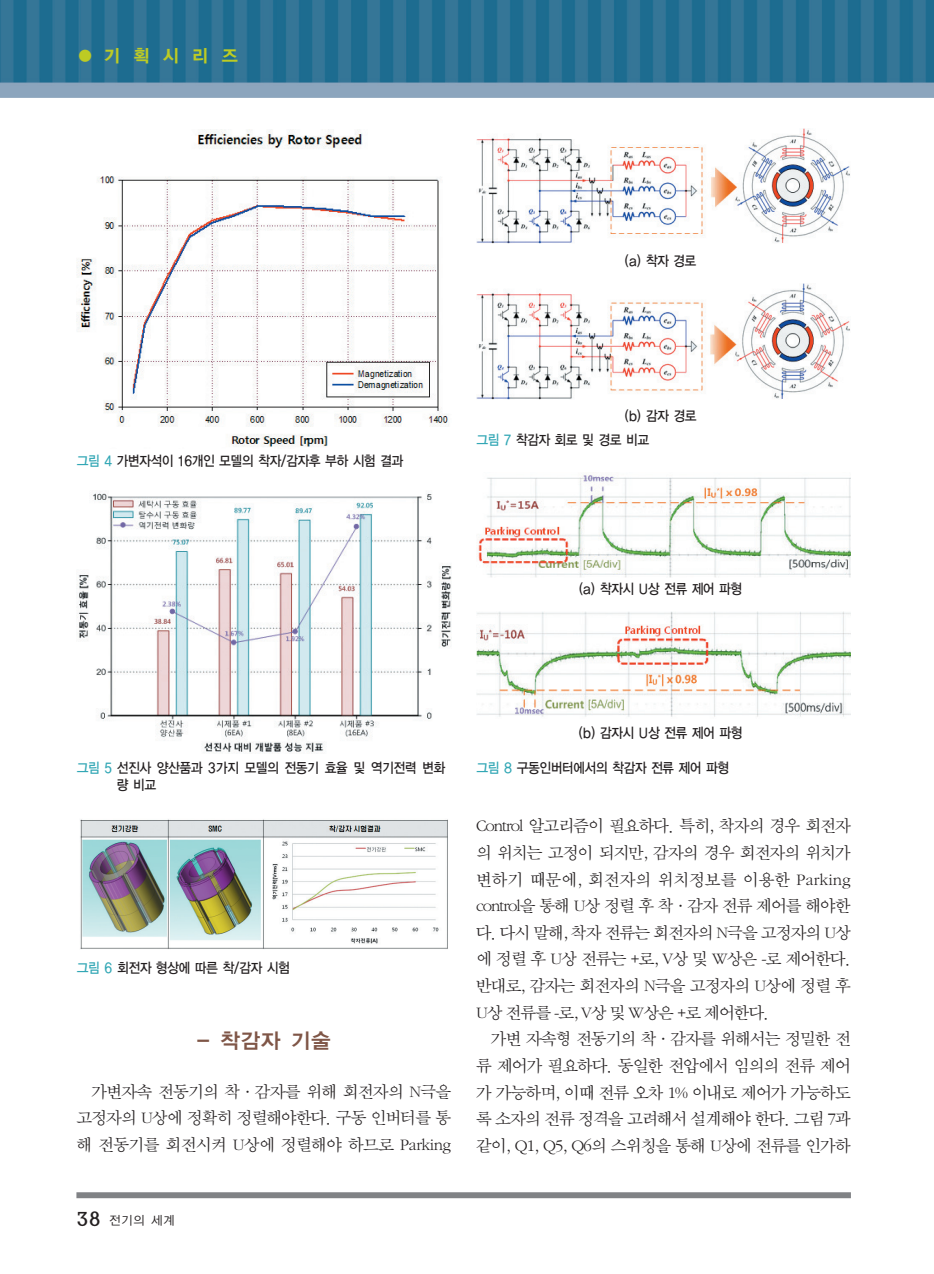
<style>
.page{position:relative;width:934px;height:1274px;background:#fff}
.page>*{position:absolute;margin:0;border:0;box-sizing:border-box;transform-origin:0 0}
.t1{font:21px "YGO14";color:#7f5647}
.t2{font:17.5px/26.6px "Sand Sm";letter-spacing:-.05em;color:#231f20;text-align:justify}
.t3{font:17.5px "YGO15";letter-spacing:.68em;color:#bdcb24}
.t4{font:14px/16.8px "YGO13";letter-spacing:-.105em;color:#231f20;scale:.9 1}
.t5{font:12.25px "YGO12";color:#231f20}
.s1{color:#32a7b5}
.s2{font-family:"Soma M";font-size:17.5px}
</style>
<div class="page">
<img style="left:0;top:0;width:933px;height:97px">
<div style="left:76px;top:1192px;width:774px;height:6px;background:#808285"></div>
<img style="left:76px;top:129px;width:373px;height:318px">
<img style="left:476px;top:129px;width:374px;height:115px">
<img style="left:476px;top:284px;width:374px;height:116px">
<img style="left:478px;top:472px;width:372px;height:106px">
<img style="left:476px;top:611px;width:374px;height:106px">
<img style="left:78px;top:493px;width:373px;height:260px">
<img style="left:80px;top:819px;width:368px;height:130px">
<p class="t3" style="left:76px;top:47px;width:163px">●기획시리즈</p>
<p class="t4" style="left:624px;top:253px;width:82px">(a) 착자 경로</p>
<p class="t4" style="left:76px;top:453px;width:365px"><span class="s1">그림 4</span> 가변자석이 16개인 모델의 착자/감자후 부하 시험 결과</p>
<p class="t4" style="left:624px;top:408px;width:82px">(b) 감자 경로</p>
<p class="t4" style="left:476px;top:433px;width:194px"><span class="s1">그림 7</span> 착감자 회로 및 경로 비교</p>
<p class="t4" style="left:578px;top:581px;width:184px">(a) 착자시 U상 전류 제어 파형</p>
<p class="t4" style="left:116px;top:760px;width:367px;text-indent:-40px"><span class="s1">그림 5</span> 선진사 양산품과 3가지 모델의 전동기 효율 및 역기전력 변화 량 비교</p>
<p class="t4" style="left:76px;top:960px;width:239px"><span class="s1">그림 6</span> 회전자 형상에 따른 착/감자 시험</p>
<p class="t1" style="left:196px;top:1030px;width:137px">- 착감자 기술</p>
<p class="t2" style="left:76px;top:1079px;width:376px;text-indent:15px">가변자속 전동기의 착·감자를 위해 회전자의 N극을 고정자의 U상에 정확히 정렬해야한다. 구동 인버터를 통 해 전동기를 회전시켜 U상에 정렬해야 하므로 Parking</p>
<p class="t5" style="left:76px;top:1215px;width:100px"><span class="s2">38</span> 전기의 세계</p>
<p class="t4" style="left:578px;top:725px;width:184px">(b) 감자시 U상 전류 제어 파형</p>
<p class="t4" style="left:476px;top:760px;width:283px"><span class="s1">그림 8</span> 구동인버터에서의 착감자 전류 제어 파형</p>
<p class="t2" style="left:476px;top:814px;width:376px">Control 알고리즘이 필요하다. 특히, 착자의 경우 회전자 의 위치는 고정이 되지만, 감자의 경우 회전자의 위치가 변하기 때문에, 회전자의 위치정보를 이용한 Parking control을 통해 U상 정렬 후 착·감자 전류 제어를 해야한 다. 다시 말해, 착자 전류는 회전자의 N극을 고정자의 U상 에 정렬 후 U상 전류는 +로, V상 및 W상은 -로 제어한다. 반대로, 감자는 회전자의 N극을 고정자의 U상에 정렬 후 U상 전류를 -로, V상 및 W상은 +로 제어한다.</p>
<p class="t2" style="left:476px;top:1026px;width:376px;text-indent:15px">가변 자속형 전동기의 착·감자를 위해서는 정밀한 전 류 제어가 필요하다. 동일한 전압에서 임의의 전류 제어 가 가능하며, 이때 전류 오차 1% 이내로 제어가 가능하도 록 소자의 전류 정격을 고려해서 설계해야 한다. 그림 7과 같이, Q1, Q5, Q6의 스위칭을 통해 U상에 전류를 인가하</p>
</div>
